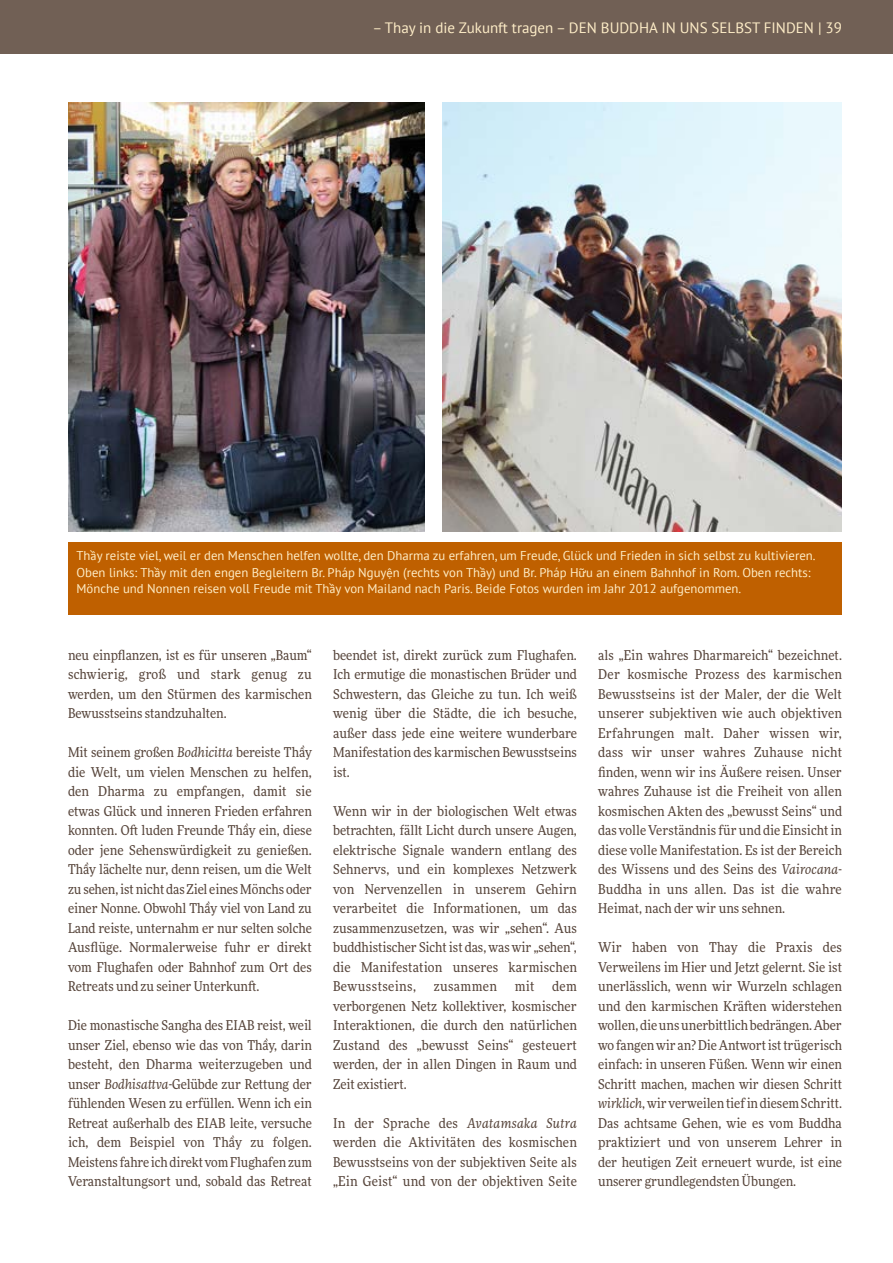
<style>
.page{position:relative;width:893px;height:1263px;background:#fff}
.page>*{position:absolute;margin:0;border:0;box-sizing:border-box;transform-origin:0 0}
.t1{font:15px "PT Sans";color:#ffeec8}
._00_GT{font:13.5px/19.5px "More Pro";color:#56443a;text-align:justify;scale:.9 1}
._00_GT-2{font:13.5px/19.5px "More Pro";color:#56443a;text-align:justify;scale:.91 1}
._00_GT-3{font:13.5px "More Pro";letter-spacing:.03em;color:#56443a;scale:.91 1}
._04_BU_Thay_Pap_An{font:12.75px/16.5px "PT Sans";color:#ffeec8}
.s1{font-family:"Calibri"}
.s2{font-style:italic}
</style>
<div class="page">
<div style="left:0;top:0;width:893px;height:54px;background:#716055"></div>
<img style="left:68px;top:102px;width:356px;height:429px">
<img style="left:443px;top:102px;width:399px;height:429px">
<div style="left:68px;top:542px;width:774px;height:73px;background:#bf6000"></div>
<p class="t1" style="left:373px;top:18px;width:471px">– Thay in die Zukunft tragen – DEN BUDDHA IN UNS SELBST FINDEN | 39</p>
<p class="_04_BU_Thay_Pap_An" style="left:77px;top:547px;width:741px">Th<span class="s1">ầ</span>y reiste viel, weil er den Menschen helfen wollte, den Dharma zu erfahren, um Freude, Glück und Frieden in sich selbst zu kultivieren.<br>Oben links: Th<span class="s1">ầ</span>y mit den engen Begleitern Br. Pháp Nguy<span class="s1">ệ</span>n (rechts von Th<span class="s1">ầ</span>y) und Br. Pháp H<span class="s1">ữ</span>u an einem Bahnhof in Rom. Oben rechts:<br>Mönche und Nonnen reisen voll Freude mit Th<span class="s1">ầ</span>y von Mailand nach Paris. Beide Fotos wurden im Jahr 2012 aufgenommen.</p>
<p class="_00_GT" style="left:68px;top:645px;width:272px">neu einpflanzen, ist es für unseren „Baum“ schwierig, groß und stark genug zu werden, um den Stürmen des karmischen Bewusstseins standzuhalten.</p>
<p class="_00_GT" style="left:68px;top:742px;width:272px">Mit seinem großen <span class="s2">Bodhicitta</span> bereiste Thầy die Welt, um vielen Menschen zu helfen, den Dharma zu empfangen, damit sie etwas Glück und inneren Frieden erfahren konnten. Oft luden Freunde Thầy ein, diese oder jene Sehenswürdigkeit zu genießen.<br>Thầy lächelte nur, denn reisen, um die Welt zu sehen, ist nicht das Ziel eines Mönchs oder einer Nonne. Obwohl Thầy viel von Land zu Land reiste, unternahm er nur selten solche Ausflüge. Normalerweise fuhr er direkt vom Flughafen oder Bahnhof zum Ort des Retreats und zu seiner Unterkunft.</p>
<p class="_00_GT" style="left:68px;top:1015px;width:273px">Die monastische Sangha des EIAB reist, weil unser Ziel, ebenso wie das von Thầy, darin besteht, den Dharma weiterzugeben und unser <span class="s2">Bodhisattva</span>-Gelübde zur Rettung der fühlenden Wesen zu erfüllen. Wenn ich ein Retreat außerhalb des EIAB leite, versuche ich, dem Beispiel von Thầy zu folgen.<br>Meistens fahre ich direkt vom Flughafen zum Veranstaltungsort und, sobald das Retreat</p>
<p class="_00_GT" style="left:333px;top:645px;width:272px">beendet ist, direkt zurück zum Flughafen.<br>Ich ermutige die monastischen Brüder und Schwestern, das Gleiche zu tun. Ich weiß wenig über die Städte, die ich besuche, außer dass jede eine weitere wunderbare Manifestation des karmischen Bewusstseins ist.</p>
<p class="_00_GT" style="left:333px;top:801px;width:272px">Wenn wir in der biologischen Welt etwas betrachten, fällt Licht durch unsere Augen, elektrische Signale wandern entlang des Sehnervs, und ein komplexes Netzwerk von Nervenzellen in unserem Gehirn verarbeitet die Informationen, um das zusammenzusetzen, was wir „sehen“. Aus buddhistischer Sicht ist das, was wir „sehen“, die Manifestation unseres karmischen Bewusstseins,</p>
<p class="_00_GT-3" style="left:434px;top:977px;width:71px">zusammen</p>
<p class="_00_GT-2" style="left:515px;top:976px;width:23px">mit</p>
<p class="_00_GT-2" style="left:333px;top:976px;width:269px;text-indent:219px">dem verborgenen Netz kollektiver, kosmischer Interaktionen, die durch den natürlichen Zustand des „bewusst Seins“ gesteuert werden, der in allen Dingen in Raum und Zeit existiert.</p>
<p class="_00_GT-2" style="left:333px;top:1113px;width:269px">In der Sprache des <span class="s2">Avatamsaka Sutra </span>werden die Aktivitäten des kosmischen Bewusstseins von der subjektiven Seite als „Ein Geist“ und von der objektiven Seite</p>
<p class="_00_GT" style="left:598px;top:645px;width:272px">als „Ein wahres Dharmareich“ bezeichnet.<br>Der kosmische Prozess des karmischen Bewusstseins ist der Maler, der die Welt unserer subjektiven wie auch objektiven Erfahrungen malt. Daher wissen wir, dass wir unser wahres Zuhause nicht finden, wenn wir ins Äußere reisen. Unser wahres Zuhause ist die Freiheit von allen kosmischen Akten des „bewusst Seins“ und das volle Verständnis für und die Einsicht in diese volle Manifestation. Es ist der Bereich des Wissens und des Seins des <span class="s2">Vairocana</span>-Buddha in uns allen. Das ist die wahre Heimat, nach der wir uns sehnen.</p>
<p class="_00_GT-2" style="left:598px;top:937px;width:270px">Wir haben von Thay die Praxis des Verweilens im Hier und Jetzt gelernt. Sie ist unerlässlich, wenn wir Wurzeln schlagen und den karmischen Kräften widerstehen wollen, die uns unerbittlich bedrängen. Aber wo fangen wir an? Die Antwort ist trügerisch einfach: in unseren Füßen. Wenn wir einen Schritt machen, machen wir diesen Schritt <span class="s2">wirklich</span>, wir verweilen tief in diesem Schritt.<br>Das achtsame Gehen, wie es vom Buddha praktiziert und von unserem Lehrer in der heutigen Zeit erneuert wurde, ist eine unserer grundlegendsten Übungen.</p>
</div>
